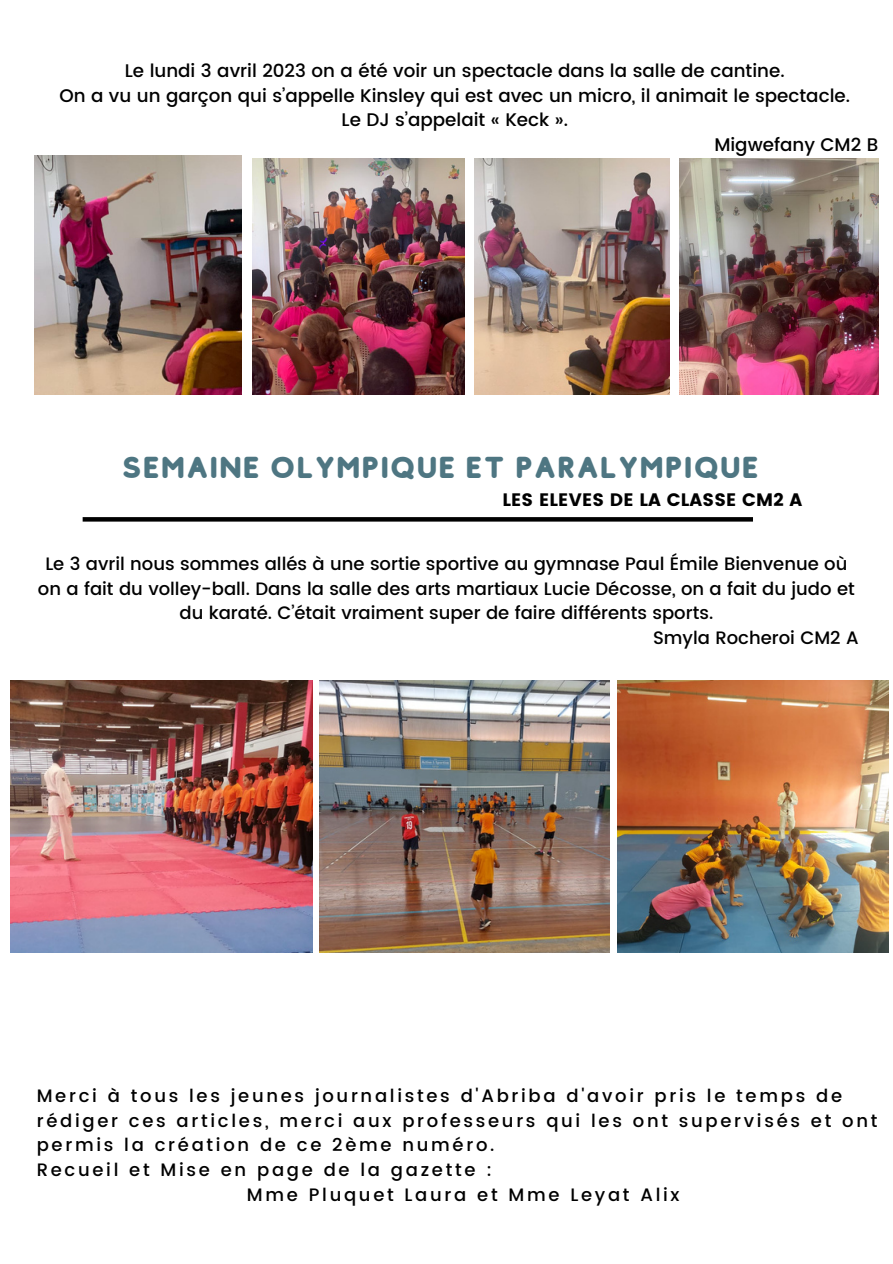
<style>
.page{position:relative;width:893px;height:1264px;background:#fff}
.page>*{position:absolute;margin:0;border:0;box-sizing:border-box;transform-origin:0 0}
.t1{font:30px "Studly";color:#4e7682}
.t2{font:500 18.3px "Poppins";color:#000}
.t3{font:500 18px "Poppins";color:#000}
.t4{font:500 18px "Poppins";letter-spacing:.15em;color:#000}
.t5{font:18px "Poppins";letter-spacing:.01em;color:#000}
</style>
<div class="page">
<svg style="left:83px;top:517px;width:670px;height:4px;background:#060606"></svg>
<img style="left:319px;top:680px;width:291px;height:272px">
<img style="left:617px;top:680px;width:271px;height:272px">
<img style="left:11px;top:680px;width:301px;height:272px">
<img style="left:252px;top:158px;width:212px;height:236px">
<img style="left:679px;top:158px;width:199px;height:236px">
<img style="left:475px;top:158px;width:194px;height:236px">
<img style="left:34px;top:155px;width:207px;height:240px">
<p class="t2" style="left:125px;top:60px;width:661px">Le lundi 3 avril 2023 on a été voir un spectacle dans la salle de cantine.</p>
<p class="t2" style="left:59px;top:85px;width:792px">On a vu un garçon qui s’appelle Kinsley qui est avec un micro, il animait le spectacle.</p>
<p class="t2" style="left:341px;top:109px;width:228px">Le DJ s’appelait « Keck ».</p>
<p class="t2" style="left:714px;top:134px;width:165px">Migwefany CM2 B</p>
<h1 class="t1" style="left:121px;top:451px;width:639px">SEMAINE OLYMPIQUE ET PARALYMPIQUE</h1>
<p class="t5" style="left:502px;top:489px;width:301px">LES ELEVES DE LA CLASSE CM2 A</p>
<p class="t3" style="left:45px;top:553px;width:803px">Le 3 avril nous sommes allés à une sortie sportive au gymnase Paul Émile Bienvenue où</p>
<p class="t3" style="left:38px;top:578px;width:818px">on a fait du volley-ball. Dans la salle des arts martiaux Lucie Décosse, on a fait du judo et</p>
<p class="t3" style="left:179px;top:602px;width:535px">du karaté. C’était vraiment super de faire différents sports.</p>
<p class="t3" style="left:653px;top:627px;width:207px">Smyla Rocheroi CM2 A</p>
<p class="t4" style="left:37px;top:1085px;width:806px">Merci à tous les jeunes journalistes d'Abriba d'avoir pris le temps de</p>
<p class="t4" style="left:37px;top:1109px;width:842px">rédiger ces articles, merci aux professeurs qui les ont supervisés et ont</p>
<p class="t4" style="left:37px;top:1134px;width:459px">permis la création de ce 2ème numéro.</p>
<p class="t4" style="left:37px;top:1159px;width:456px">Recueil et Mise en page de la gazette :</p>
<p class="t4" style="left:247px;top:1183px;width:434px">Mme Pluquet Laura et Mme Leyat Alix</p>
</div>
